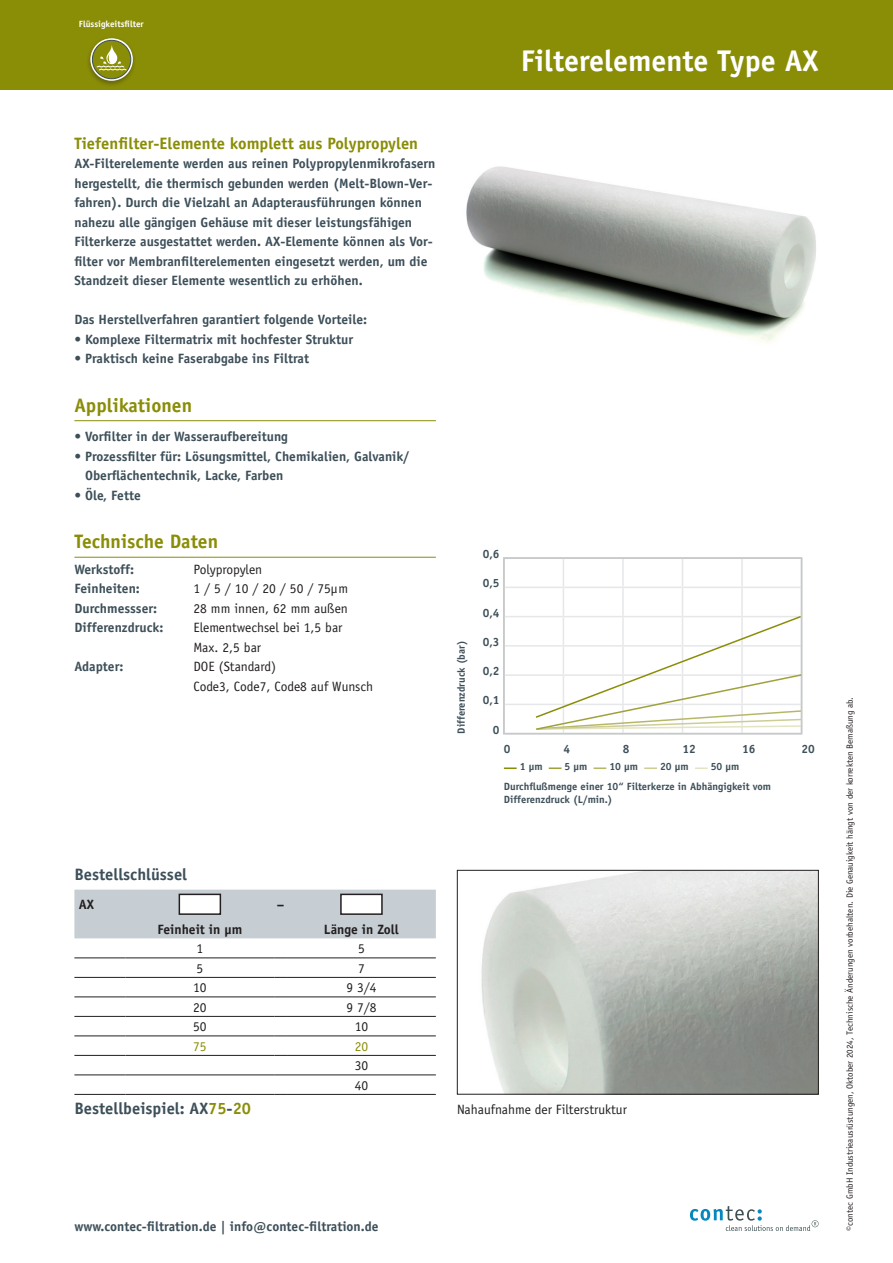
<style>
.page{position:relative;width:893px;height:1263px;background:#fff}
.page>*{position:absolute;margin:0;border:0;box-sizing:border-box;transform-origin:0 0}
.t1{font:700 30px "Officina Sans Std";color:#fff}
.t2{font:700 19.5px "Officina Sans Std";color:#8a8d06}
.t3{font:700 16.5px "Officina Sans Std";color:#8a8d06}
.t4{font:700 16.5px "Officina Sans Std";color:#3d4f59}
.t5{font:700 13.5px/19.5px "Officina Sans Std";color:#3d4f59}
.t6{font:13.5px/19.5px "Officina Sans Std";color:#231f20}
.t7{font:700 13.5px "Officina Sans Std";color:#231f20}
.t8{font:13.5px "Officina Sans Std";color:#8a8d06}
.t9{font:700 12px "Officina Sans Std";color:#3d4f59}
.t10{font:700 10.5px/19.5px "Officina Sans Std";color:#3d4f59}
.t11{font:9px "Officina Sans Std";color:#231f20}
.t12{font:700 9px "Officina Sans Std";color:#fff}
.s1{color:#8a8d06}
</style>
<div class="page">
<div style="left:0;top:0;width:893px;height:90px;background:#8a8d06"></div>
<svg style="left:690px;top:1206px;width:129px;height:25px"></svg>
<div style="left:86px;top:37px;width:51px;height:50px;background:#231f20;opacity:.35"></div>
<svg style="left:90px;top:38px;width:43px;height:43px"></svg>
<svg style="left:92px;top:40px;width:39px;height:39px"></svg>
<div style="left:92px;top:40px;width:39px;height:39px;border:1px solid #3d4f59;border-radius:50%"></div>
<svg style="left:97px;top:44px;width:29px;height:26px"></svg>
<hr style="left:74px;top:420px;width:362px;height:1px;background:#8a8d06">
<hr style="left:74px;top:557px;width:362px;height:1px;background:#8a8d06">
<div style="left:74px;top:890px;width:362px;height:48px;background:#c6ced4"></div>
<hr style="left:74px;top:1055px;width:51px;height:1px;background:#231f20">
<hr style="left:125px;top:1055px;width:149px;height:1px;background:#231f20">
<svg style="left:274px;top:1055px;width:13px;height:1px"></svg>
<hr style="left:287px;top:1055px;width:149px;height:1px;background:#231f20">
<hr style="left:74px;top:1075px;width:51px;height:1px;background:#231f20">
<hr style="left:125px;top:1075px;width:149px;height:1px;background:#231f20">
<svg style="left:274px;top:1075px;width:13px;height:1px"></svg>
<hr style="left:287px;top:1075px;width:149px;height:1px;background:#231f20">
<hr style="left:74px;top:1094px;width:51px;height:1px;background:#231f20">
<hr style="left:125px;top:1094px;width:149px;height:1px;background:#231f20">
<svg style="left:274px;top:1094px;width:13px;height:1px"></svg>
<hr style="left:287px;top:1094px;width:149px;height:1px;background:#231f20">
<hr style="left:74px;top:958px;width:51px;height:1px;background:#231f20">
<hr style="left:125px;top:958px;width:149px;height:1px;background:#231f20">
<svg style="left:274px;top:958px;width:13px;height:1px"></svg>
<hr style="left:287px;top:958px;width:149px;height:1px;background:#231f20">
<hr style="left:74px;top:977px;width:51px;height:1px;background:#231f20">
<hr style="left:125px;top:977px;width:149px;height:1px;background:#231f20">
<svg style="left:274px;top:977px;width:13px;height:1px"></svg>
<hr style="left:287px;top:977px;width:149px;height:1px;background:#231f20">
<hr style="left:74px;top:997px;width:51px;height:1px;background:#231f20">
<hr style="left:125px;top:997px;width:149px;height:1px;background:#231f20">
<svg style="left:274px;top:997px;width:13px;height:1px"></svg>
<hr style="left:287px;top:997px;width:149px;height:1px;background:#231f20">
<hr style="left:74px;top:1016px;width:51px;height:1px;background:#231f20">
<hr style="left:125px;top:1016px;width:149px;height:1px;background:#231f20">
<svg style="left:274px;top:1016px;width:13px;height:1px"></svg>
<hr style="left:287px;top:1016px;width:149px;height:1px;background:#231f20">
<hr style="left:74px;top:1036px;width:51px;height:1px;background:#231f20">
<hr style="left:125px;top:1036px;width:149px;height:1px;background:#231f20">
<svg style="left:274px;top:1036px;width:13px;height:1px"></svg>
<hr style="left:287px;top:1036px;width:149px;height:1px;background:#231f20">
<div style="left:179px;top:894px;width:42px;height:21px;background:#fff;border:2px solid #231f20"></div>
<div style="left:340px;top:894px;width:43px;height:21px;background:#fff;border:2px solid #231f20"></div>
<img style="left:466px;top:166px;width:350px;height:177px">
<img style="left:481px;top:872px;width:336px;height:220px">
<div style="left:457px;top:870px;width:362px;height:224px;border:1px solid #231f20"></div>
<hr style="left:505px;top:587px;width:58px;height:1px;background:#e6e7e9">
<hr style="left:505px;top:616px;width:58px;height:1px;background:#e6e7e9">
<hr style="left:505px;top:645px;width:58px;height:2px;background:#e6e7e9">
<hr style="left:505px;top:674px;width:58px;height:2px;background:#e6e7e9">
<hr style="left:505px;top:704px;width:58px;height:1px;background:#e6e7e9">
<svg style="left:504px;top:767px;width:13px;height:2px"></svg>
<svg style="left:549px;top:767px;width:12px;height:2px"></svg>
<svg style="left:594px;top:767px;width:12px;height:2px"></svg>
<svg style="left:644px;top:767px;width:13px;height:2px"></svg>
<svg style="left:695px;top:767px;width:13px;height:2px"></svg>
<hr style="left:503px;top:559px;width:2px;height:28px;background:#c7c8ca">
<hr style="left:503px;top:587px;width:2px;height:30px;background:#c7c8ca">
<hr style="left:503px;top:617px;width:2px;height:29px;background:#c7c8ca">
<hr style="left:503px;top:646px;width:2px;height:29px;background:#c7c8ca">
<hr style="left:503px;top:675px;width:2px;height:29px;background:#c7c8ca">
<hr style="left:503px;top:704px;width:2px;height:29px;background:#c7c8ca">
<hr style="left:503px;top:733px;width:60px;height:1px;background:#c7c8ca">
<hr style="left:563px;top:733px;width:60px;height:1px;background:#c7c8ca">
<hr style="left:623px;top:733px;width:59px;height:1px;background:#c7c8ca">
<hr style="left:682px;top:733px;width:60px;height:1px;background:#c7c8ca">
<hr style="left:742px;top:733px;width:60px;height:1px;background:#c7c8ca">
<hr style="left:503px;top:557px;width:60px;height:2px;background:#c7c8ca">
<hr style="left:563px;top:557px;width:60px;height:2px;background:#c7c8ca">
<hr style="left:623px;top:557px;width:59px;height:2px;background:#c7c8ca">
<hr style="left:682px;top:557px;width:60px;height:2px;background:#c7c8ca">
<hr style="left:742px;top:557px;width:60px;height:2px;background:#c7c8ca">
<svg style="left:534px;top:559px;width:269px;height:174px"></svg>
<p class="t12" style="left:79px;top:18px;width:66px">Flüssigkeitsfilter</p>
<h1 class="t1" style="left:521px;top:42px;width:299px">Filterelemente Type AX</h1>
<p class="t3" style="left:74px;top:133px;width:345px">Tiefenfilter-Elemente komplett aus Polypropylen</p>
<p class="t5" style="left:74px;top:154px;width:363px">AX-Filterelemente werden aus reinen Polypropylenmikrofasern hergestellt, die thermisch gebunden werden (Melt-Blown-Ver&shy;fahren). Durch die Vielzahl an Adapterausführungen können nahezu alle gängigen Gehäuse mit dieser leistungsfähigen Filterkerze ausgestattet werden. AX-Elemente können als Vor&shy;filter vor Membranfilterelementen eingesetzt werden, um die Standzeit dieser Elemente wesentlich zu erhöhen.</p>
<p class="t5" style="left:74px;top:309px;width:294px">Das Herstellverfahren garantiert folgende Vorteile:</p>
<p class="t5" style="left:74px;top:329px;width:280px">• Komplexe Filtermatrix mit hochfester Struktur</p>
<p class="t5" style="left:74px;top:348px;width:236px">• Praktisch keine Faserabgabe ins Filtrat</p>
<h2 class="t2" style="left:74px;top:393px;width:119px">Applikationen</h2>
<p class="t5" style="left:74px;top:427px;width:215px">• Vorfilter in der Wasseraufbereitung</p>
<p class="t5" style="left:85px;top:446px;width:326px;text-indent:-11px">• Prozessfilter für: Lösungsmittel, Chemikalien, Galvanik/<br>Oberflächentechnik, Lacke, Farben</p>
<p class="t5" style="left:74px;top:485px;width:68px">• Öle, Fette</p>
<h2 class="t2" style="left:74px;top:529px;width:145px">Technische Daten</h2>
<p class="t5" style="left:74px;top:559px;width:61px">Werkstoff:</p>
<p class="t6" style="left:193px;top:560px;width:70px">Polypropylen</p>
<p class="t5" style="left:74px;top:579px;width:67px">Feinheiten:</p>
<p class="t6" style="left:193px;top:579px;width:156px">1 / 5 / 10 / 20 / 50 / 75μm</p>
<p class="t5" style="left:74px;top:598px;width:84px">Durchmessser:</p>
<p class="t6" style="left:193px;top:598px;width:156px">28 mm innen, 62 mm außen</p>
<p class="t5" style="left:74px;top:618px;width:91px">Differenzdruck:</p>
<p class="t6" style="left:193px;top:618px;width:151px">Elementwechsel bei 1,5 bar<br>Max. 2,5 bar</p>
<p class="t5" style="left:74px;top:657px;width:51px">Adapter:</p>
<p class="t6" style="left:193px;top:657px;width:181px">DOE (Standard)<br>Code3, Code7, Code8 auf Wunsch</p>
<p class="t10" style="left:451px;top:734px;width:94px;rotate:-90deg">Differenzdruck (bar)</p>
<p class="t9" style="left:483px;top:546px;width:18px">0,6</p>
<p class="t9" style="left:483px;top:576px;width:18px">0,5</p>
<p class="t9" style="left:483px;top:605px;width:18px">0,4</p>
<p class="t9" style="left:483px;top:634px;width:18px">0,3</p>
<p class="t9" style="left:483px;top:663px;width:18px">0,2</p>
<p class="t9" style="left:483px;top:693px;width:18px">0,1</p>
<p class="t9" style="left:493px;top:722px;width:8px">0</p>
<p class="t9" style="left:504px;top:741px;width:8px">0</p>
<p class="t9" style="left:563px;top:741px;width:8px">4</p>
<p class="t9" style="left:623px;top:741px;width:8px">8</p>
<p class="t9" style="left:682px;top:741px;width:15px">12</p>
<p class="t9" style="left:742px;top:741px;width:15px">16</p>
<p class="t9" style="left:802px;top:741px;width:15px">20</p>
<p class="t10" style="left:520px;top:757px;width:24px">1 µm</p>
<p class="t10" style="left:565px;top:757px;width:24px">5 µm</p>
<p class="t10" style="left:609px;top:757px;width:30px">10 µm</p>
<p class="t10" style="left:660px;top:757px;width:30px">20 µm</p>
<p class="t10" style="left:504px;top:757px;width:269px;text-indent:207px">50 µm<br>Durchflußmenge einer 10“ Filterkerze in Abhängigkeit vom</p>
<p class="t10" style="left:504px;top:789px;width:110px">Differenzdruck (L/min.)</p>
<p class="t4" style="left:74px;top:864px;width:114px">Bestellschlüssel</p>
<p class="t7" style="left:79px;top:896px;width:17px">AX</p>
<p class="t7" style="left:277px;top:896px;width:9px">–</p>
<p class="t7" style="left:157px;top:920px;width:86px">Feinheit in μm</p>
<p class="t7" style="left:324px;top:920px;width:76px">Länge in Zoll</p>
<p class="t6" style="left:196px;top:939px;width:8px">1</p>
<p class="t6" style="left:358px;top:939px;width:8px">5</p>
<p class="t6" style="left:196px;top:958px;width:8px">5</p>
<p class="t6" style="left:358px;top:958px;width:8px">7</p>
<p class="t6" style="left:193px;top:978px;width:15px">10</p>
<p class="t6" style="left:346px;top:978px;width:32px">9 3/4</p>
<p class="t6" style="left:193px;top:997px;width:15px">20</p>
<p class="t6" style="left:346px;top:997px;width:32px">9 7/8</p>
<p class="t6" style="left:193px;top:1017px;width:15px">50</p>
<p class="t6" style="left:355px;top:1017px;width:15px">10</p>
<p class="t8" style="left:193px;top:1038px;width:15px">75</p>
<p class="t8" style="left:355px;top:1038px;width:15px">20</p>
<p class="t6" style="left:355px;top:1056px;width:15px">30<br>40</p>
<p class="t4" style="left:74px;top:1098px;width:178px">Bestellbeispiel: AX<span class="s1">75</span>-<span class="s1">20</span></p>
<p class="t6" style="left:457px;top:1100px;width:171px">Nahaufnahme der Filterstruktur</p>
<p class="t5" style="left:74px;top:1216px;width:306px">www.contec-filtration.de | info@contec-filtration.de</p>
<p class="t11" style="left:844px;top:1231px;width:536px;rotate:-90deg">©contec GmbH Industrieausrüstungen, Oktober 2024, Technische Änderungen vorbehalten. Die Genauigkeit hängt von der korrekten Bemaßung ab.</p>
</div>
